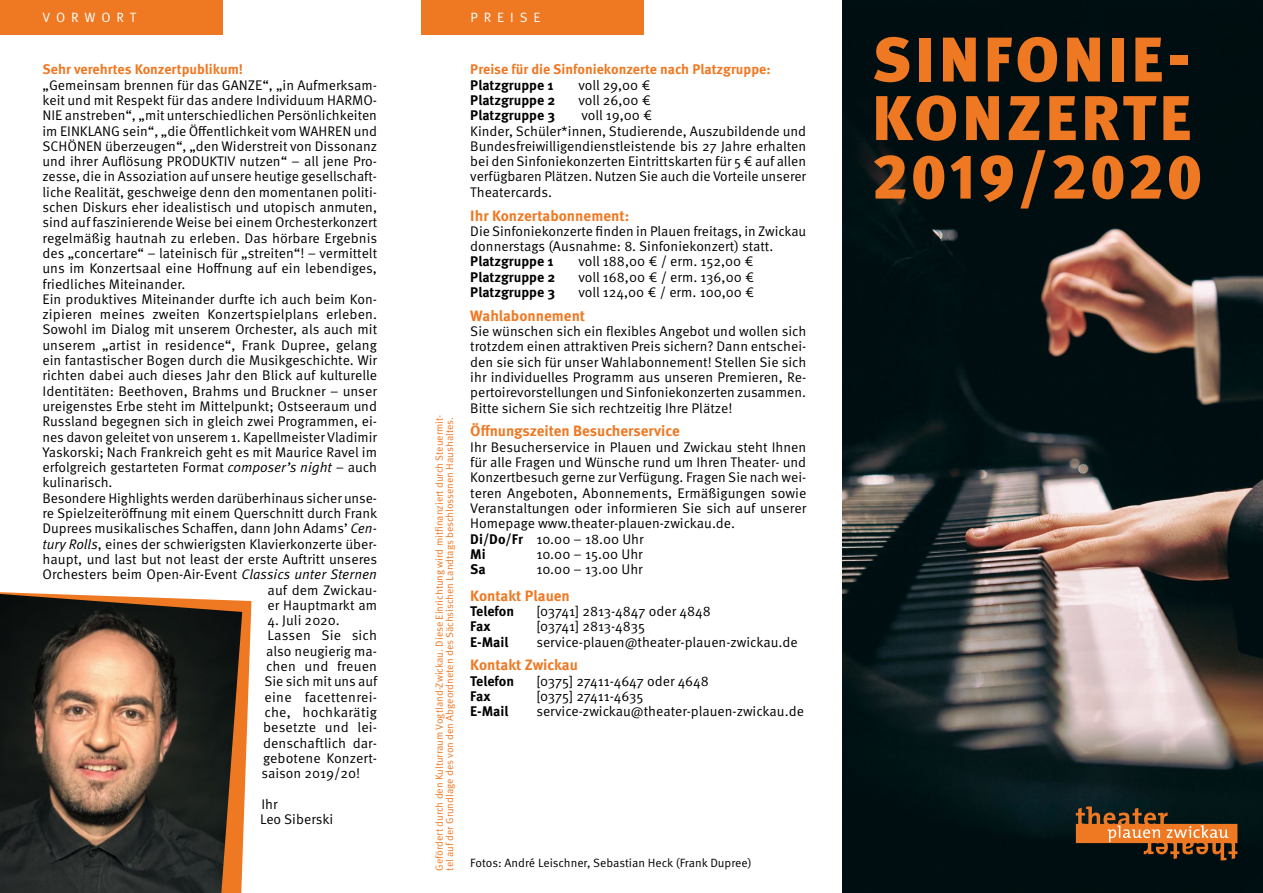
<style>
.page{position:relative;width:1263px;height:893px;background:#fff}
.page>*{position:absolute;margin:0;border:0;box-sizing:border-box;transform-origin:0 0}
.t1{font:900 63px/58.5px "Meta Pro";letter-spacing:.06em;color:#ef7822}
.t2{font:700 15px "Meta Pro";color:#ef7822}
.t3{font:13.95px/15.3px "Meta Pro";color:#000}
.t4{font:700 13.95px "Meta Pro";color:#000}
.t5{font:700 13.95px "Meta Pro";color:#ef7822}
.t6{font:13.95px "Meta Pro";letter-spacing:.02em;color:#000}
.t7{font:13.5px "Meta Pro";letter-spacing:.44em;color:#fff}
.t8{font:12px "Meta Pro";color:#000}
.t9{font:10.2px/10.4px "Meta Pro";color:#ef7822}
.s1{font-style:italic}
.s2{font-weight:700}
</style>
<div class="page">
<svg style="left:0;top:592px;width:251px;height:279px"></svg>
<img style="left:842px;top:0;width:421px;height:893px">
<svg style="left:1076px;top:806px;width:161px;height:54px;background:#744a25"></svg>
<div style="left:421px;top:0;width:223px;height:34px;background:#ef7822"></div>
<div style="left:0;top:0;width:223px;height:34px;background:#ef7822"></div>
<img style="left:0;top:594px;width:242px;height:299px">
<p class="t7" style="left:43px;top:9px;width:95px">VORWORT</p>
<p class="t5" style="left:43px;top:61px;width:202px">Sehr verehrtes Konzertpublikum!</p>
<p class="t3" style="left:43px;top:78px;width:336px">„Gemeinsam brennen für das GANZE“, „in Aufmerksam-</p>
<p class="t3" style="left:43px;top:93px;width:336px">keit und mit Respekt für das andere Individuum HARMO-</p>
<p class="t3" style="left:43px;top:108px;width:336px">NIE anstreben“, „mit unterschiedlichen Persönlichkeiten</p>
<p class="t3" style="left:43px;top:123px;width:336px">im EINKLANG sein“, „die Öffentlichkeit vom WAHREN und</p>
<p class="t3" style="left:43px;top:139px;width:336px">SCHÖNEN überzeugen“, „den Widerstreit von Dissonanz</p>
<p class="t3" style="left:43px;top:154px;width:336px">und ihrer Auflösung PRODUKTIV nutzen“ – all jene Pro-</p>
<p class="t3" style="left:43px;top:169px;width:336px">zesse, die in Assoziation auf unsere heutige gesellschaft-</p>
<p class="t3" style="left:43px;top:185px;width:336px">liche Realität, geschweige denn den momentanen politi-</p>
<p class="t3" style="left:43px;top:200px;width:336px">schen Diskurs eher idealistisch und utopisch anmuten,</p>
<p class="t3" style="left:43px;top:215px;width:336px">sind auf faszinierende Weise bei einem Orchesterkonzert</p>
<p class="t3" style="left:43px;top:231px;width:336px">regelmäßig hautnah zu erleben. Das hörbare Ergebnis</p>
<p class="t3" style="left:43px;top:246px;width:336px">des „concertare“ – lateinisch für „streiten“! – vermittelt</p>
<p class="t3" style="left:43px;top:261px;width:336px">uns im Konzertsaal eine Hoffnung auf ein lebendiges,</p>
<p class="t3" style="left:43px;top:276px;width:145px">friedliches Miteinander.</p>
<p class="t3" style="left:43px;top:292px;width:336px">Ein produktives Miteinander durfte ich auch beim Kon-</p>
<p class="t3" style="left:43px;top:307px;width:336px">zipieren meines zweiten Konzertspielplans erleben.</p>
<p class="t3" style="left:43px;top:322px;width:336px">Sowohl im Dialog mit unserem Orchester, als auch mit</p>
<p class="t3" style="left:43px;top:338px;width:336px">unserem „artist in residence“, Frank Dupree, gelang</p>
<p class="t3" style="left:43px;top:353px;width:336px">ein fantastischer Bogen durch die Musikgeschichte. Wir</p>
<p class="t3" style="left:43px;top:368px;width:336px">richten dabei auch dieses Jahr den Blick auf kulturelle</p>
<p class="t3" style="left:43px;top:384px;width:336px">Identitäten: Beethoven, Brahms und Bruckner – unser</p>
<p class="t3" style="left:43px;top:399px;width:336px">ureigenstes Erbe steht im Mittelpunkt; Ostseeraum und</p>
<p class="t3" style="left:43px;top:414px;width:336px">Russland begegnen sich in gleich zwei Programmen, ei-</p>
<p class="t3" style="left:43px;top:429px;width:336px">nes davon geleitet von unserem 1. Kapellmeister Vladimir</p>
<p class="t3" style="left:43px;top:445px;width:336px">Yaskorski; Nach Frankreich geht es mit Maurice Ravel im</p>
<p class="t3" style="left:43px;top:460px;width:336px">erfolgreich gestarteten Format <span class="s1">composer’s night</span> – auch</p>
<p class="t3" style="left:43px;top:475px;width:72px">kulinarisch.</p>
<p class="t3" style="left:43px;top:491px;width:336px">Besondere Highlights werden darüberhinaus sicher unse-</p>
<p class="t3" style="left:43px;top:506px;width:336px">re Spielzeiteröffnung mit einem Querschnitt durch Frank</p>
<p class="t3" style="left:43px;top:521px;width:336px">Duprees musikalisches Schaffen, dann John Adams’ <span class="s1">Cen-</span></p>
<p class="t3" style="left:43px;top:537px;width:336px"><span class="s1">tury Rolls</span>, eines der schwierigsten Klavierkonzerte über-</p>
<p class="t3" style="left:43px;top:552px;width:336px">haupt, und last but not least der erste Auftritt unseres</p>
<p class="t3" style="left:43px;top:567px;width:336px">Orchesters beim Open-Air-Event <span class="s1">Classics unter Sternen</span></p>
<p class="t3" style="left:268px;top:582px;width:111px">auf dem Zwickau-</p>
<p class="t3" style="left:268px;top:598px;width:111px">er Hauptmarkt am</p>
<p class="t3" style="left:268px;top:613px;width:74px">4. Juli 2020.</p>
<p class="t3" style="left:268px;top:628px;width:111px">Lassen Sie sich</p>
<p class="t3" style="left:266px;top:644px;width:112px">also neugierig ma-</p>
<p class="t3" style="left:266px;top:659px;width:113px">chen und freuen</p>
<p class="t3" style="left:265px;top:674px;width:114px">Sie sich mit uns auf</p>
<p class="t6" style="left:265px;top:688px;width:114px">eine facettenrei-</p>
<p class="t3" style="left:265px;top:705px;width:114px">che, hochkarätig</p>
<p class="t3" style="left:263px;top:720px;width:115px">besetzte und lei-</p>
<p class="t3" style="left:263px;top:735px;width:115px">denschaftlich dar-</p>
<p class="t3" style="left:263px;top:751px;width:115px">gebotene Konzert-</p>
<p class="t3" style="left:262px;top:766px;width:100px">saison 2019/20!</p>
<p class="t3" style="left:260px;top:797px;width:75px">Ihr<br>Leo Siberski</p>
<p class="t7" style="left:470px;top:9px;width:71px">PREISE</p>
<p class="t9" style="left:434px;top:871px;width:457px;rotate:-90deg">Gefördert durch den Kulturraum Vogtland-Zwickau. Diese Einrichtung wird mitfinanziert durch Steuermit&shy;tel auf der Grundlage des von den Abgeordneten des Sächsischen Landtags beschlossenen Haushaltes.</p>
<p class="t5" style="left:470px;top:61px;width:302px">Preise für die Sinfoniekonzerte nach Platzgruppe:</p>
<p class="t4" style="left:470px;top:76px;width:85px">Platzgruppe 1</p>
<p class="t3" style="left:578px;top:78px;width:74px">voll 29,00 €</p>
<p class="t4" style="left:470px;top:91px;width:87px">Platzgruppe 2</p>
<p class="t3" style="left:578px;top:93px;width:74px">voll 26,00 €</p>
<p class="t4" style="left:470px;top:107px;width:86px">Platzgruppe 3</p>
<p class="t3" style="left:470px;top:108px;width:337px;text-indent:111px">voll 19,00 €<br>Kinder, Schüler*innen, Studierende, Auszubildende und Bundesfreiwilligendienstleistende bis 27 Jahre erhalten bei den Sinfoniekonzerten Eintrittskarten für 5 € auf allen verfügbaren Plätzen. Nutzen Sie auch die Vorteile unserer Theatercards.</p>
<p class="t2" style="left:470px;top:206px;width:160px">Ihr Konzertabonnement:</p>
<p class="t3" style="left:470px;top:224px;width:337px">Die Sinfoniekonzerte finden in Plauen freitags, in Zwickau donnerstags (Ausnahme: 8. Sinfoniekonzert) statt.</p>
<p class="t4" style="left:470px;top:253px;width:85px">Platzgruppe 1</p>
<p class="t3" style="left:578px;top:254px;width:177px">voll 188,00 € / erm. 152,00 €</p>
<p class="t4" style="left:470px;top:268px;width:87px">Platzgruppe 2</p>
<p class="t3" style="left:578px;top:270px;width:177px">voll 168,00 € / erm. 136,00 €</p>
<p class="t4" style="left:470px;top:283px;width:86px">Platzgruppe 3</p>
<p class="t3" style="left:578px;top:285px;width:177px">voll 124,00 € / erm. 100,00 €</p>
<p class="t2" style="left:470px;top:306px;width:116px">Wahlabonnement</p>
<p class="t3" style="left:470px;top:324px;width:337px;text-align:justify">Sie wünschen sich ein flexibles Angebot und wollen sich trotzdem einen attraktiven Preis sichern? Dann entschei&shy;den sie sich für unser Wahlabonnement! Stellen Sie sich ihr individuelles Programm aus unseren Premieren, Re&shy;pertoirevorstellungen und Sinfoniekonzerten zusammen.<br>Bitte sichern Sie sich rechtzeitig Ihre Plätze!</p>
<p class="t2" style="left:470px;top:422px;width:211px">Öffnungszeiten Besucherservice</p>
<p class="t3" style="left:470px;top:440px;width:337px">Ihr Besucherservice in Plauen und Zwickau steht Ihnen für alle Fragen und Wünsche rund um Ihren Theater- und Konzertbesuch gerne zur Verfügung. Fragen Sie nach wei&shy;teren Angeboten, Abonnements, Ermäßigungen sowie Veranstaltungen oder informieren Sie sich auf unserer Homepage www.theater-plauen-zwickau.de.<br><span class="s2">Di/Do/Fr</span> 10.00 – 18.00 Uhr<br><span class="s2">Mi</span></p>
<p class="t3" style="left:536px;top:547px;width:108px">10.00 – 15.00 Uhr</p>
<p class="t4" style="left:470px;top:560px;width:17px">Sa</p>
<p class="t3" style="left:536px;top:562px;width:108px">10.00 – 13.00 Uhr</p>
<p class="t2" style="left:470px;top:586px;width:101px">Kontakt Plauen</p>
<p class="t4" style="left:470px;top:602px;width:45px">Telefon</p>
<p class="t3" style="left:536px;top:604px;width:176px">[03741] 2813-4847 oder 4848</p>
<p class="t4" style="left:470px;top:618px;width:22px">Fax</p>
<p class="t3" style="left:536px;top:619px;width:110px">[03741] 2813-4835</p>
<p class="t4" style="left:470px;top:633px;width:40px">E-Mail</p>
<p class="t3" style="left:536px;top:634px;width:263px">service-plauen@theater-plauen-zwickau.de</p>
<p class="t2" style="left:470px;top:656px;width:109px">Kontakt Zwickau</p>
<p class="t4" style="left:470px;top:672px;width:45px">Telefon</p>
<p class="t3" style="left:536px;top:674px;width:174px">[0375] 27411-4647 oder 4648</p>
<p class="t4" style="left:470px;top:687px;width:22px">Fax</p>
<p class="t3" style="left:536px;top:689px;width:109px">[0375] 27411-4635</p>
<p class="t4" style="left:470px;top:703px;width:40px">E-Mail</p>
<p class="t3" style="left:536px;top:704px;width:269px">service-zwickau@theater-plauen-zwickau.de</p>
<p class="t8" style="left:470px;top:855px;width:283px">Fotos: André Leischner, Sebastian Heck (Frank Dupree)</p>
<h1 class="t1" style="left:872px;top:32px;width:332px">SINFONIE-<br>KONZERTE<br>2019/2020</h1>
</div>
